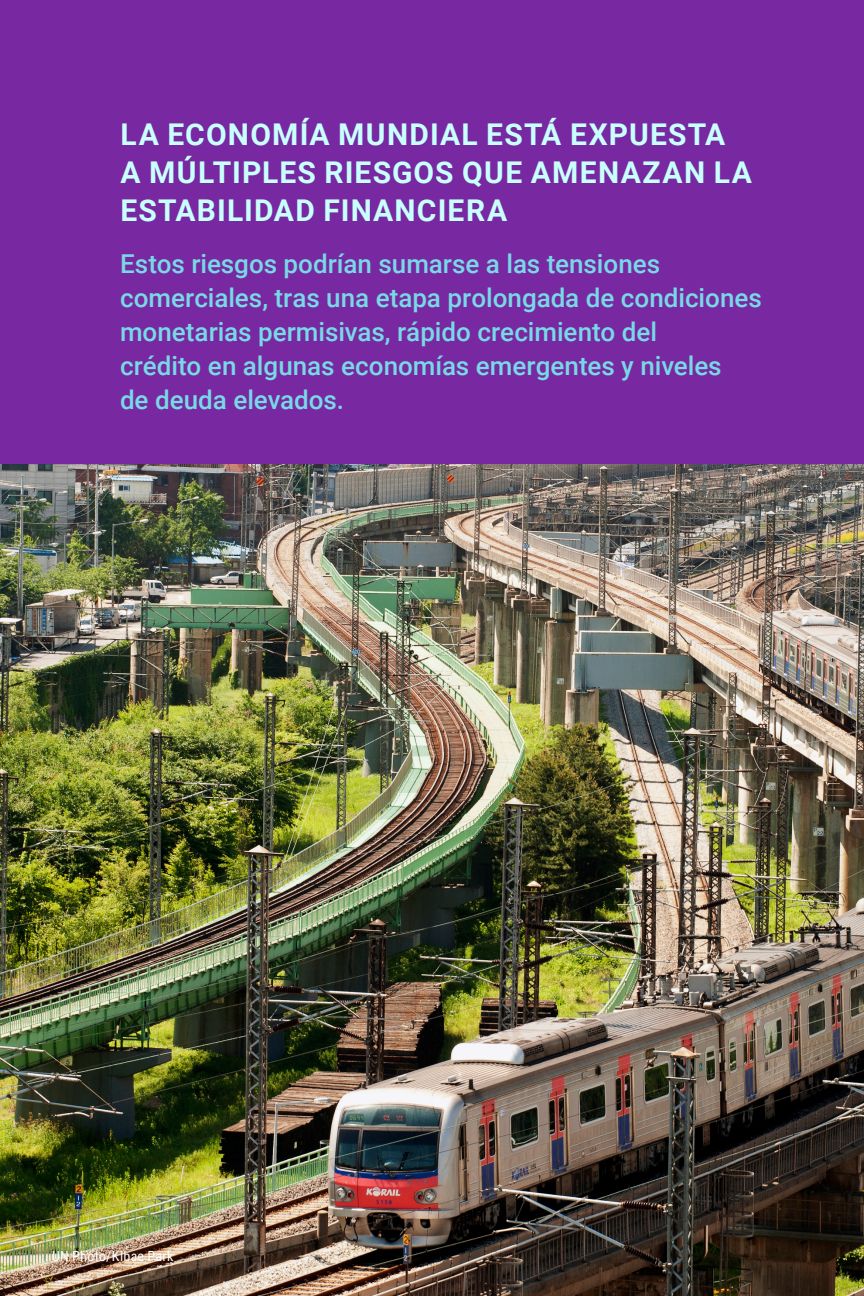
<style>
.page{position:relative;width:864px;height:1296px;background:#fff}
.page>*{position:absolute;margin:0;border:0;box-sizing:border-box;transform-origin:0 0}
.Key_Message_-_White{font:700 30px/38px "Roboto";letter-spacing:.04em;color:#c8ffff}
.Key_Message_-_White-2{font:500 26px/34px "Roboto";color:#78d9e6}
.Photo_Credit{font:14px "Roboto Condensed";letter-spacing:.02em;color:#fff}
</style>
<div class="page">
<img style="left:0;top:464px;width:864px;height:832px">
<div style="left:0;top:0;width:864px;height:464px;background:#7828a0"></div>
<p class="Key_Message_-_White" style="left:121px;top:114px;width:633px">LA ECONOMÍA MUNDIAL ESTÁ EXPUESTA<br>A MÚLTIPLES RIESGOS QUE AMENAZAN LA<br>ESTABILIDAD FINANCIERA</p>
<p class="Key_Message_-_White-2" style="left:120px;top:245px;width:643px">Estos riesgos podrían sumarse a las tensiones comerciales, tras una etapa prolongada de condiciones monetarias permisivas, rápido crecimiento del<br>crédito en algunas economías emergentes y niveles<br>de deuda elevados.</p>
<p class="Photo_Credit" style="left:52px;top:1246px;width:123px">UN Photo/Kibae Park</p>
</div>
